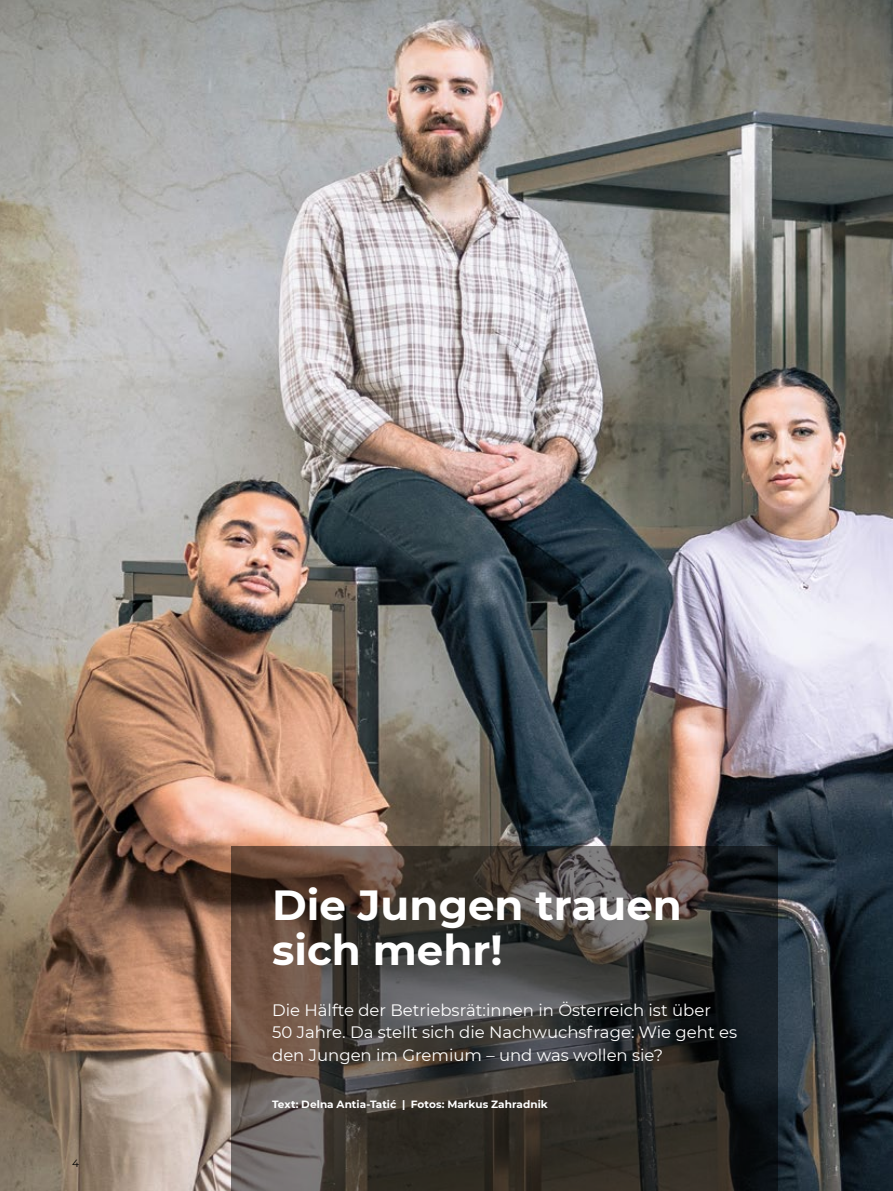
<style>
.page{position:relative;width:893px;height:1191px;background:#fff}
.page>*{position:absolute;margin:0;border:0;box-sizing:border-box;transform-origin:0 0}
.topstory_anreisser_Ü{font:700 42px/45px "Montserrat";color:#fff}
.Vorspann{font:16.5px/22.5px "Montserrat";color:#fff}
.Vorspann-2{font:700 10.5px "Montserrat";letter-spacing:.005em;color:#fff}
.t1{font:10.5px "Montserrat";color:#000}
</style>
<div class="page">
<img style="left:0;top:0;width:893px;height:1191px">
<svg style="left:232px;top:846px;width:546px;height:345px;background:#3f3a35"></svg>
<p class="t1" style="left:72px;top:1156px;width:8px">4</p>
<h2 class="topstory_anreisser_Ü" style="left:272px;top:880px;width:411px">Die Jungen trauen sich mehr!</h2>
<p class="Vorspann" style="left:272px;top:998px;width:466px">Die Hälfte der Betriebsrät:innen in Österreich ist über<br>50 Jahre. Da stellt sich die Nachwuchsfrage: Wie geht es den Jungen im Gremium – und was wollen sie?</p>
<p class="Vorspann-2" style="left:272px;top:1096px;width:277px">Text: Delna Antia-Tatić | Fotos: Markus Zahradnik</p>
</div>
